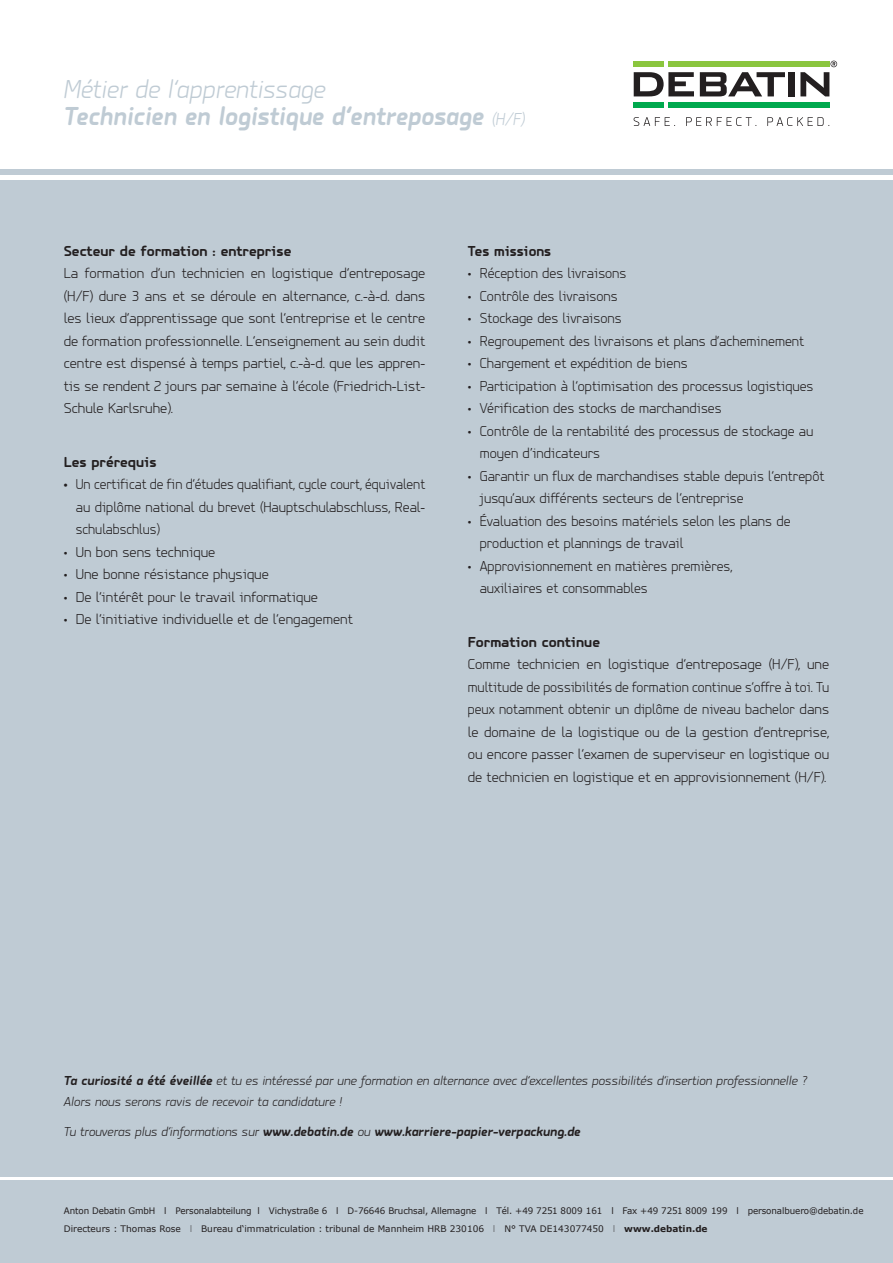
<style>
.page{position:relative;width:893px;height:1263px;background:#fff}
.page>*{position:absolute;margin:0;border:0;box-sizing:border-box;transform-origin:0 0}
.t1{font:italic 700 27px/27px "PF Isotext Pro";color:#bfcbd4;scale:.96 1}
.t2{font:300 15px/22.5px "PF Isotext Pro";color:#231f20}
.t3{font:700 15px "PF Isotext Pro";color:#231f20}
.t4{font:italic 300 13.5px/21px "PF Isotext Pro";color:#231f20}
.t5{font:italic 700 13.5px "PF Isotext Pro";color:#231f20}
.t6{font:9px/18px "Verdana";letter-spacing:-.01em;color:#231f20}
.s1{font-weight:300}
.s2{font-weight:300;font-size:18px}
.s3{font-weight:400}
.s4{font-weight:700}
</style>
<div class="page">
<div style="left:0;top:169px;width:893px;height:6px;background:#bfcbd4"></div>
<div style="left:0;top:180px;width:893px;height:1083px;background:#bfcbd4"></div>
<hr style="left:0;top:1177px;width:893px;height:3px;background:#fff">
<svg style="left:634px;top:72px;width:60px;height:24px"></svg>
<svg style="left:700px;top:72px;width:85px;height:24px"></svg>
<div style="left:788px;top:72px;width:7px;height:24px;background:#231f20"></div>
<div style="left:634px;top:102px;width:30px;height:6px;background:#00a94e"></div>
<div style="left:634px;top:61px;width:30px;height:6px;background:#8bc63e"></div>
<div style="left:668px;top:102px;width:161px;height:6px;background:#00a94e"></div>
<div style="left:668px;top:61px;width:161px;height:6px;background:#8bc63e"></div>
<svg style="left:800px;top:61px;width:37px;height:35px"></svg>
<svg style="left:634px;top:117px;width:41px;height:9px"></svg>
<svg style="left:686px;top:117px;width:70px;height:9px"></svg>
<svg style="left:767px;top:117px;width:62px;height:9px"></svg>
<h1 class="t1" style="left:64px;top:76px;width:482px"><span class="s1">Métier de l‘apprentissage<br></span>Technicien en logistique d‘entreposage <span class="s2">(H/F)</span></h1>
<p class="t3" style="left:64px;top:242px;width:229px">Secteur de formation : entreprise</p>
<p class="t2" style="left:64px;top:262px;width:363px;text-align:justify">La formation d‘un technicien en logistique d‘entreposage (H/F) dure 3 ans et se déroule en alternance, c.-à-d. dans les lieux d‘apprentissage que sont l‘entreprise et le centre de formation professionnelle. L‘enseignement au sein dudit centre est dispensé à temps partiel, c.-à-d. que les appren&shy;tis se rendent 2 jours par semaine à l‘école (Friedrich-List-Schule Karlsruhe).</p>
<p class="t3" style="left:64px;top:453px;width:94px">Les prérequis</p>
<p class="t2" style="left:76px;top:473px;width:351px;text-align:justify;text-indent:-12px"><span class="s3">•</span> Un certificat de fin d‘études qualifiant, cycle court, équivalent au diplôme national du brevet (Hauptschulabschluss, Real&shy;schulabschlus)</p>
<p class="t2" style="left:64px;top:540px;width:153px">• Un bon sens technique</p>
<p class="t2" style="left:64px;top:563px;width:207px">• Une bonne résistance physique</p>
<p class="t2" style="left:64px;top:585px;width:256px">• De l‘intérêt pour le travail informatique</p>
<p class="t2" style="left:64px;top:608px;width:291px">• De l‘initiative individuelle et de l‘engagement</p>
<p class="t3" style="left:468px;top:242px;width:85px">Tes missions</p>
<p class="t2" style="left:468px;top:262px;width:160px">• Réception des livraisons</p>
<p class="t2" style="left:468px;top:284px;width:152px">• Contrôle des livraisons</p>
<p class="t2" style="left:468px;top:307px;width:155px">• Stockage des livraisons</p>
<p class="t2" style="left:468px;top:329px;width:338px">• Regroupement des livraisons et plans d‘acheminement</p>
<p class="t2" style="left:468px;top:352px;width:221px">• Chargement et expédition de biens</p>
<p class="t2" style="left:468px;top:374px;width:347px">• Participation à l‘optimisation des processus logistiques</p>
<p class="t2" style="left:468px;top:397px;width:255px">• Vérification des stocks de marchandises</p>
<p class="t2" style="left:480px;top:419px;width:335px;text-indent:-12px">• Contrôle de la rentabilité des processus de stockage au moyen d’indicateurs</p>
<p class="t2" style="left:480px;top:464px;width:346px;text-indent:-12px">• Garantir un flux de marchandises stable depuis l‘entrepôt jusqu‘aux différents secteurs de l‘entreprise</p>
<p class="t2" style="left:480px;top:509px;width:312px;text-indent:-12px">• Évaluation des besoins matériels selon les plans de production et plannings de travail</p>
<p class="t2" style="left:480px;top:554px;width:254px;text-indent:-12px">• Approvisionnement en matières premières, auxiliaires et consommables</p>
<p class="t3" style="left:468px;top:633px;width:134px">Formation continue</p>
<p class="t2" style="left:468px;top:653px;width:363px;text-align:justify">Comme technicien en logistique d‘entreposage (H/F), une multitude de possibilités de formation continue s‘offre à toi. Tu peux notamment obtenir un diplôme de niveau bachelor dans le domaine de la logistique ou de la gestion d‘entreprise, ou encore passer l‘examen de superviseur en logistique ou de technicien en logistique et en approvisionnement (H/F).</p>
<p class="t4" style="left:64px;top:1070px;width:745px"><span class="s4">Ta curiosité a été éveillée</span> et tu es intéressé par une formation en alternance avec d‘excellentes possibilités d‘insertion professionnelle ?<br>Alors nous serons ravis de recevoir ta candidature !</p>
<p class="t5" style="left:64px;top:1123px;width:518px"><span class="s1">Tu trouveras plus d‘informations sur</span> www.debatin.de <span class="s1">ou</span> www.karriere-papier-verpackung.de</p>
<p class="t6" style="left:64px;top:1201px;width:801px">Anton Debatin GmbH l Personalabteilung l Vichystraße 6 l D-76646 Bruchsal, Allemagne l Tél. +49 7251 8009 161 l Fax +49 7251 8009 199 l personalbuero@debatin.de<br>Directeurs : Thomas Rose l Bureau d‘immatriculation : tribunal de Mannheim HRB 230106 l N° TVA DE143077450 l <span class="s4">www.debatin.de</span></p>
</div>
